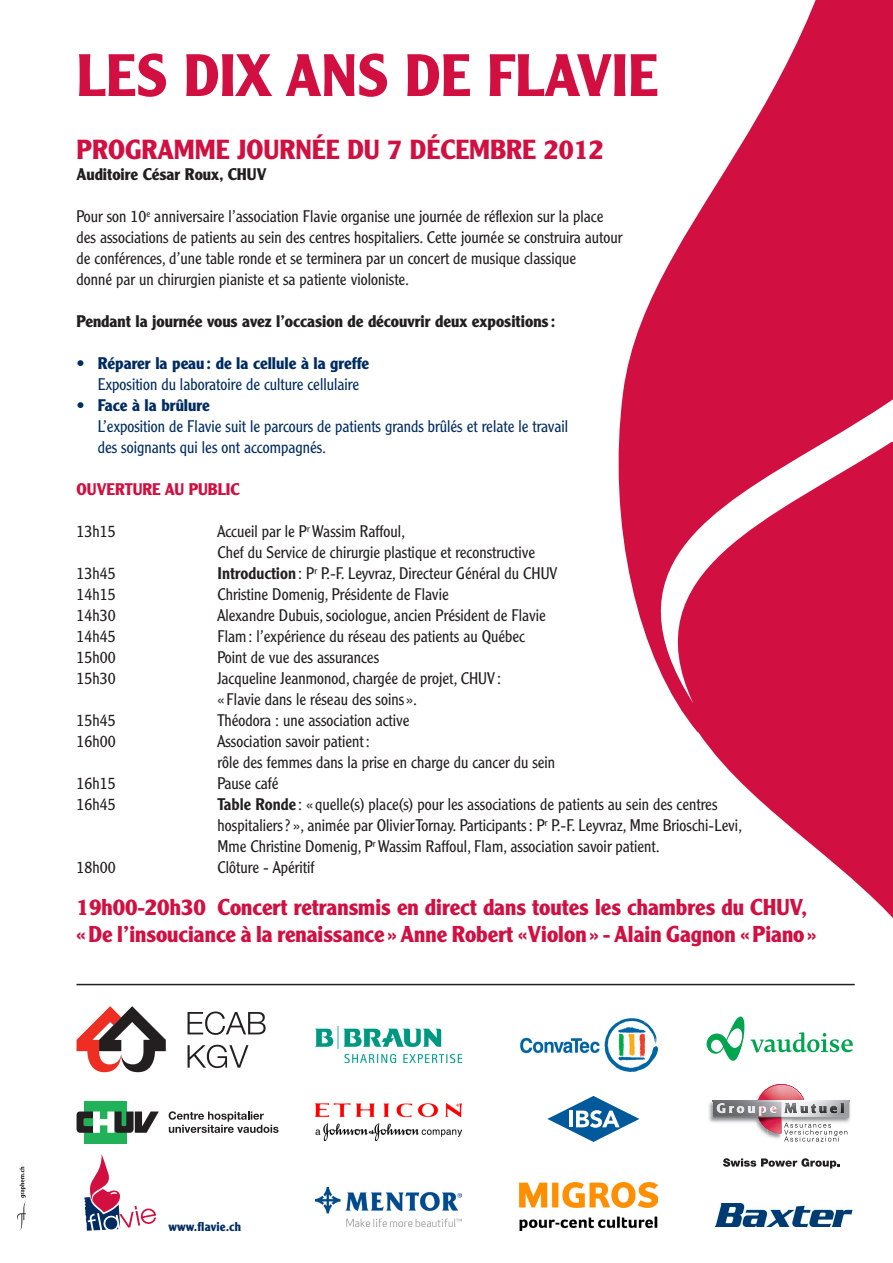
<style>
.page{position:relative;width:893px;height:1263px;background:#fff}
.page>*{position:absolute;margin:0;border:0;box-sizing:border-box;transform-origin:0 0}
.t1{font:700 58.5px "Clearface Gothic LT Std";color:#d20f41}
.t2{font:700 27px "Clearface Gothic LT Std";color:#d20f41}
.t3{font:700 22.5px/27px "Clearface Gothic LT Std";color:#d20f41}
.t4{font:300 16.5px/21px "Clearface Gothic LT Std";color:#231f20}
.t5{font:300 16.5px/21px "Clearface Gothic LT Std";color:#002c62}
.t6{font:700 16.5px "Clearface Gothic LT Std";color:#231f20}
.t7{font:700 16.5px "Clearface Gothic LT Std";color:#d20f41}
.t8{font:700 12.6px "Clearface Gothic LT Std";color:#002c62}
.s1{font-weight:700}
.s2{font-weight:500}
</style>
<div class="page">
<svg style="left:618px;top:0;width:275px;height:918px;fill:#d20f41"></svg>
<svg style="left:84px;top:1154px;width:72px;height:77px"></svg>
<img style="left:315px;top:1026px;width:147px;height:36px">
<img style="left:315px;top:1103px;width:147px;height:38px">
<img style="left:315px;top:1187px;width:147px;height:39px">
<img style="left:520px;top:1018px;width:138px;height:54px">
<svg style="left:723px;top:1158px;width:117px;height:10px"></svg>
<img style="left:709px;top:1100px;width:4px;height:23px">
<img style="left:849px;top:1100px;width:2px;height:21px">
<svg style="left:713px;top:1084px;width:136px;height:57px"></svg>
<img style="left:758px;top:1109px;width:19px;height:7px">
<svg style="left:547px;top:1096px;width:92px;height:46px"></svg>
<svg style="left:77px;top:1006px;width:89px;height:66px"></svg>
<svg style="left:188px;top:1045px;width:60px;height:23px"></svg>
<svg style="left:188px;top:1011px;width:78px;height:24px"></svg>
<img style="left:715px;top:1203px;width:138px;height:23px">
<img style="left:520px;top:1183px;width:137px;height:48px">
<hr style="left:77px;top:984px;width:778px;height:1px;background:#231f20">
<svg style="left:706px;top:1016px;width:147px;height:45px"></svg>
<svg style="left:17px;top:1167px;width:9px;height:63px"></svg>
<div style="left:84px;top:1101px;width:42px;height:42px;background:#21b259"></div>
<svg style="left:77px;top:1111px;width:82px;height:22px"></svg>
<svg style="left:169px;top:1111px;width:109px;height:22px"></svg>
<h1 class="t1" style="left:77px;top:41px;width:583px">Les dix ans de Flavie</h1>
<h2 class="t2" style="left:77px;top:134px;width:529px">Programme journée du 7 décembre 2012</h2>
<p class="t6" style="left:77px;top:165px;width:191px">Auditoire César Roux, CHUV</p>
<p class="t4" style="left:77px;top:206px;width:547px">Pour son 10<sup>e</sup> anniversaire l’association Flavie organise une journée de réflexion sur la place des associations de patients au sein des centres hospitaliers. Cette journée se construira autour de conférences, d’une table ronde et se terminera par un concert de musique classique<br>donné par un chirurgien pianiste et sa patiente violoniste.</p>
<p class="t6" style="left:77px;top:312px;width:480px">Pendant la journée vous avez l’occasion de découvrir deux expositions :</p>
<p class="t5" style="left:98px;top:353px;width:273px;text-indent:-21px">• <span class="s1">Réparer la peau : de la cellule à la greffe<br></span>Exposition du laboratoire de culture cellulaire</p>
<p class="t5" style="left:98px;top:395px;width:472px;text-indent:-21px">• <span class="s1">Face à la brûlure<br></span>L’exposition de Flavie suit le parcours de patients grands brûlés et relate le travail des soignants qui les ont accompagnés.</p>
<p class="t7" style="left:77px;top:480px;width:165px">Ouverture au public</p>
<p class="t4" style="left:77px;top:521px;width:41px">13h15</p>
<p class="t4" style="left:218px;top:521px;width:319px">Accueil par le P<sup>r</sup> Wassim Raffoul,<br>Chef du Service de chirurgie plastique et reconstructive</p>
<p class="t4" style="left:77px;top:563px;width:41px">13h45</p>
<p class="t4" style="left:218px;top:563px;width:341px"><span class="s2">Introduction</span> : P<sup>r</sup> P.-F. Leyvraz, Directeur Général du CHUV</p>
<p class="t4" style="left:77px;top:584px;width:41px">14h15</p>
<p class="t4" style="left:218px;top:584px;width:233px">Christine Domenig, Présidente de Flavie</p>
<p class="t4" style="left:77px;top:605px;width:41px">14h30</p>
<p class="t4" style="left:218px;top:605px;width:330px">Alexandre Dubuis, sociologue, ancien Président de Flavie</p>
<p class="t4" style="left:77px;top:626px;width:41px">14h45</p>
<p class="t4" style="left:218px;top:626px;width:309px">Flam: l’expérience du réseau des patients au Québec</p>
<p class="t4" style="left:77px;top:647px;width:41px">15h00</p>
<p class="t4" style="left:218px;top:647px;width:163px">Point de vue des assurances</p>
<p class="t4" style="left:77px;top:668px;width:41px">15h30</p>
<p class="t4" style="left:218px;top:668px;width:285px">Jacqueline Jeanmonod, chargée de projet, CHUV : « Flavie dans le réseau des soins ».</p>
<p class="t4" style="left:77px;top:710px;width:41px">15h45</p>
<p class="t4" style="left:218px;top:710px;width:193px">Théodora : une association active</p>
<p class="t4" style="left:77px;top:731px;width:41px">16h00</p>
<p class="t4" style="left:218px;top:731px;width:339px">Association savoir patient:<br>rôle des femmes dans la prise en charge du cancer du sein</p>
<p class="t4" style="left:77px;top:773px;width:41px">16h15</p>
<p class="t4" style="left:218px;top:773px;width:63px">Pause café</p>
<p class="t4" style="left:77px;top:794px;width:41px">16h45</p>
<p class="t4" style="left:218px;top:794px;width:526px"><span class="s2">Table Ronde</span> : « quelle(s) place(s) pour les associations de patients au sein des centres hospitaliers? », animée par Olivier Tornay. Participants: P<sup>r</sup> P.-F. Leyvraz, Mme Brioschi-Levi,<br>Mme Christine Domenig, P<sup>r</sup> Wassim Raffoul, Flam, association savoir patient.</p>
<p class="t4" style="left:77px;top:857px;width:41px">18h00</p>
<p class="t4" style="left:218px;top:857px;width:98px">Clôture - Apéritif</p>
<h3 class="t3" style="left:77px;top:894px;width:741px">19h00-20h30 Concert retransmis en direct dans toutes les chambres du CHUV, « De l’insouciance à la renaissance » Anne Robert «Violon » - Alain Gagnon «Piano »</h3>
<p class="t8" style="left:168px;top:1219px;width:74px">www.flavie.ch</p>
</div>
